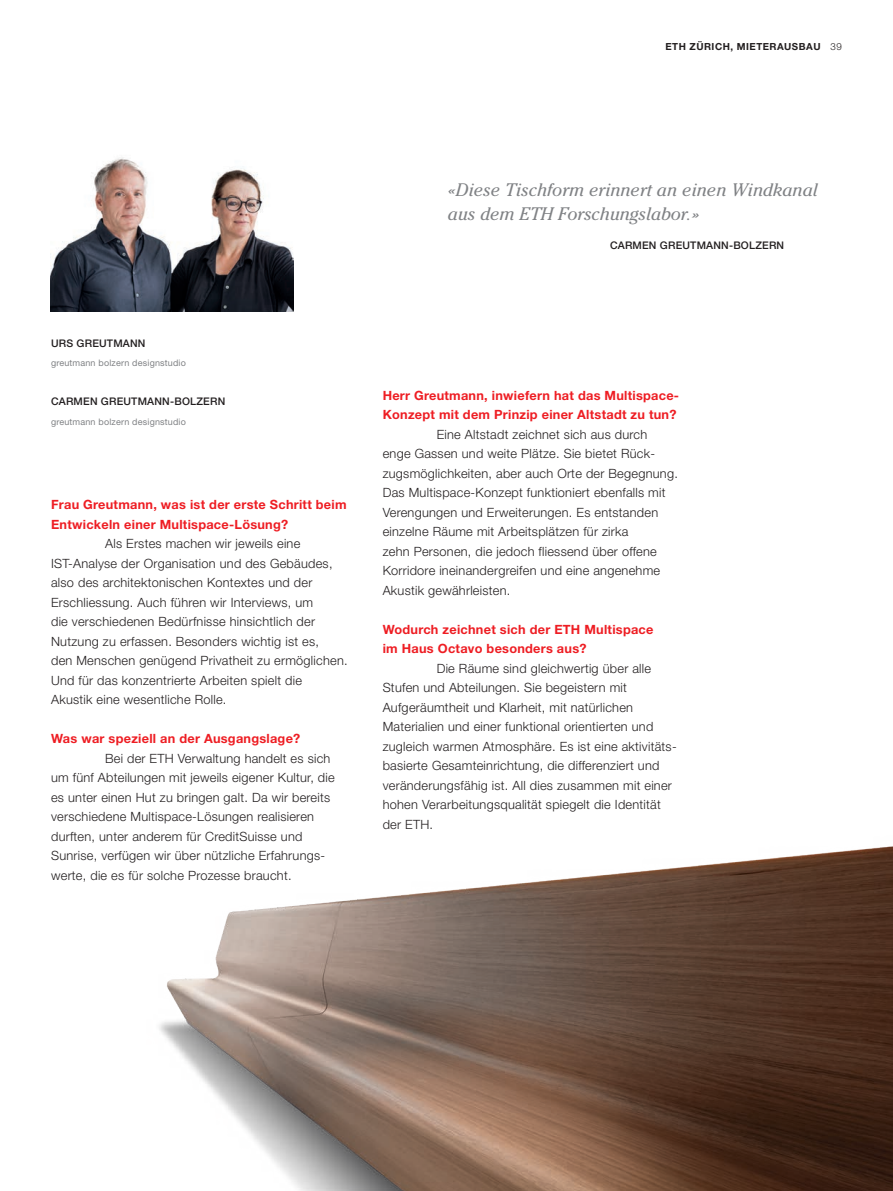
<style>
.page{position:relative;width:893px;height:1191px;background:#fff}
.page>*{position:absolute;margin:0;border:0;box-sizing:border-box;transform-origin:0 0}
.t1{font:italic 18px/24px "Cheltenham Std";color:#808285}
.t2{font:300 12.75px/19.5px "Helvetica Neue";letter-spacing:.02em;color:#231f20}
.t3{font:700 12.75px/19.5px "Helvetica Neue";letter-spacing:.02em;color:#ee1d23}
.t4{font:500 10.5px "Helvetica Neue";letter-spacing:.02em;color:#231f20}
.t5{font:700 9.75px "Helvetica Neue";letter-spacing:.05em;color:#231f20}
.t6{font:9px "Helvetica Neue";letter-spacing:.02em;color:#808285}
.s1{font-weight:300}
</style>
<div class="page">
<img style="left:159px;top:846px;width:734px;height:345px">
<img style="left:51px;top:157px;width:242px;height:155px">
<p class="t5" style="left:665px;top:41px;width:178px">ETH ZÜRICH, MIETERAUSBAU <span class="s1">39</span></p>
<p class="t4" style="left:51px;top:337px;width:96px">URS GREUTMANN</p>
<p class="t6" style="left:51px;top:357px;width:136px">greutmann bolzern designstudio</p>
<p class="t4" style="left:51px;top:395px;width:176px">CARMEN GREUTMANN-BOLZERN</p>
<p class="t6" style="left:51px;top:416px;width:136px">greutmann bolzern designstudio</p>
<p class="t3" style="left:51px;top:494px;width:297px">Frau Greutmann, was ist der erste Schritt beim<br>Entwickeln einer Multispace-Lösung?</p>
<p class="t2" style="left:51px;top:533px;width:298px;text-indent:54px">Als Erstes machen wir jeweils eine IST-Analyse der Organisation und des Gebäudes, also des architektonischen Kontextes und der Erschliessung. Auch führen wir Interviews, um<br>die verschiedenen Bedürfnisse hinsichtlich der Nutzung zu erfassen. Besonders wichtig ist es,<br>den Menschen genügend Privatheit zu ermöglichen.<br>Und für das konzentrierte Arbeiten spielt die<br>Akustik eine wesentliche Rolle.</p>
<p class="t3" style="left:51px;top:728px;width:251px">Was war speziell an der Ausgangslage?</p>
<p class="t2" style="left:51px;top:748px;width:285px;text-indent:54px">Bei der ETH Verwaltung handelt es sich um fünf Abteilungen mit jeweils eigener Kultur, die es unter einen Hut zu bringen galt. Da wir bereits verschiedene Multispace-Lösungen realisieren durften, unter anderem für CreditSuisse und Sunrise, verfügen wir über nützliche Erfahrungs&shy;werte, die es für solche Prozesse braucht.</p>
<h1 class="t1" style="left:448px;top:177px;width:371px">«Diese Tischform erinnert an einen Windkanal aus dem ETH Forschungslabor.»</h1>
<p class="t4" style="left:610px;top:239px;width:176px">CARMEN GREUTMANN-BOLZERN</p>
<p class="t3" style="left:383px;top:385px;width:298px">Herr Greutmann, inwiefern hat das Multispace-<br>Konzept mit dem Prinzip einer Altstadt zu tun?</p>
<p class="t2" style="left:383px;top:424px;width:297px;text-indent:54px">Eine Altstadt zeichnet sich aus durch enge Gassen und weite Plätze. Sie bietet Rück&shy;zugsmöglichkeiten, aber auch Orte der Begegnung.<br>Das Multispace-Konzept funktioniert ebenfalls mit Verengungen und Erweiterungen. Es entstanden einzelne Räume mit Arbeitsplätzen für zirka<br>zehn Personen, die jedoch fliessend über offene Korridore ineinandergreifen und eine angenehme Akustik gewährleisten.</p>
<p class="t3" style="left:383px;top:619px;width:272px">Wodurch zeichnet sich der ETH Multispace im Haus Octavo besonders aus?</p>
<p class="t2" style="left:383px;top:658px;width:296px;text-indent:54px">Die Räume sind gleichwertig über alle Stufen und Abteilungen. Sie begeistern mit Aufgeräumtheit und Klarheit, mit natürlichen Materialien und einer funktional orientierten und zugleich warmen Atmosphäre. Es ist eine aktivitäts&shy;basierte Gesamteinrichtung, die differenziert und veränderungsfähig ist. All dies zusammen mit einer hohen Verarbeitungsqualität spiegelt die Identität der ETH.</p>
</div>
